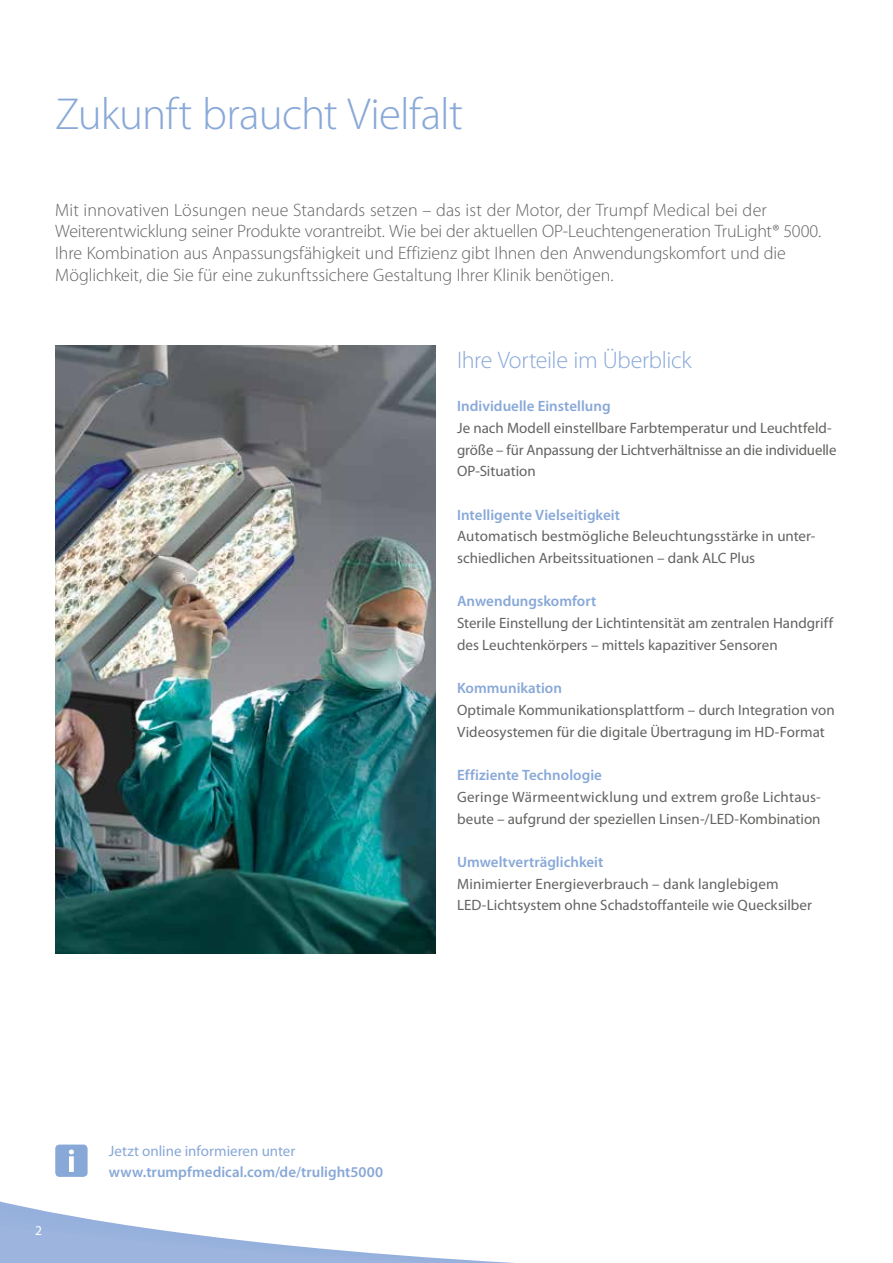
<style>
.page{position:relative;width:893px;height:1263px;background:#fff}
.page>*{position:absolute;margin:0;border:0;box-sizing:border-box;transform-origin:0 0}
.t1{font:300 45px "Myriad Pro";letter-spacing:-.015em;color:#88a8d8}
.t2{font:300 24px "Myriad Pro";letter-spacing:-.015em;color:#88a8d8}
.t3{font:300 18px/21.8px "Myriad Pro";letter-spacing:-.005em;color:#636362}
.t4{font:15px/21.8px "Myriad Pro";color:#636362}
.t5{font:600 15px "Myriad Pro";color:#88a8d8}
.t6{font:15px "Myriad Pro";color:#88a8d8}
.t7{font:13.5px "Myriad Pro";color:#fff}
</style>
<div class="page">
<svg style="left:0;top:1201px;width:514px;height:62px"></svg>
<img style="left:55px;top:346px;width:381px;height:608px">
<div style="left:55px;top:1144px;width:33px;height:33px;background:#88a8d8;border-radius:4px"></div>
<svg style="left:69px;top:1149px;width:5px;height:23px"></svg>
<h1 class="t1" style="left:55px;top:89px;width:409px">Zukunft braucht Vielfalt</h1>
<p class="t3" style="left:55px;top:199px;width:767px">Mit innovativen Lösungen neue Standards setzen – das ist der Motor, der Trumpf Medical bei der Weiterentwicklung seiner Produkte vorantreibt. Wie bei der aktuellen OP-Leuchtengeneration TruLight® 5000.<br>Ihre Kombination aus Anpassungsfähigkeit und Effizienz gibt Ihnen den Anwendungskomfort und die Möglichkeit, die Sie für eine zukunftssichere Gestaltung Ihrer Klinik benötigen.</p>
<h2 class="t2" style="left:457px;top:346px;width:236px">Ihre Vorteile im Überblick</h2>
<p class="t5" style="left:457px;top:398px;width:155px">Individuelle Einstellung</p>
<p class="t4" style="left:457px;top:417px;width:381px">Je nach Modell einstellbare Farbtemperatur und Leuchtfeld&shy;größe – für Anpassung der Lichtverhältnisse an die individuelle<br>OP-Situation</p>
<p class="t5" style="left:457px;top:506px;width:164px">Intelligente Vielseitigkeit</p>
<p class="t4" style="left:457px;top:526px;width:360px">Automatisch bestmögliche Beleuchtungsstärke in unter&shy;schiedlichen Arbeitssituationen – dank ALC Plus</p>
<p class="t5" style="left:457px;top:593px;width:141px">Anwendungskomfort</p>
<p class="t4" style="left:457px;top:613px;width:377px">Sterile Einstellung der Lichtintensität am zentralen Handgriff des Leuchtenkörpers – mittels kapazitiver Sensoren</p>
<p class="t5" style="left:457px;top:680px;width:106px">Kommunikation</p>
<p class="t4" style="left:457px;top:699px;width:379px">Optimale Kommunikationsplattform – durch Integration von<br>Videosystemen für die digitale Übertragung im HD-Format</p>
<p class="t5" style="left:457px;top:767px;width:146px">Effiziente Technologie</p>
<p class="t4" style="left:457px;top:786px;width:365px">Geringe Wärmeentwicklung und extrem große Lichtaus&shy;beute – aufgrund der speziellen Linsen-/LED-Kombination</p>
<p class="t5" style="left:457px;top:854px;width:148px">Umweltverträglichkeit</p>
<p class="t4" style="left:457px;top:873px;width:356px">Minimierter Energieverbrauch – dank langlebigem<br>LED-Lichtsystem ohne Schadstoffanteile wie Quecksilber</p>
<p class="t7" style="left:35px;top:1223px;width:8px">2</p>
<p class="t6" style="left:109px;top:1143px;width:188px">Jetzt online informieren unter</p>
<p class="t5" style="left:109px;top:1163px;width:276px">www.trumpfmedical.com/de/trulight5000</p>
</div>
